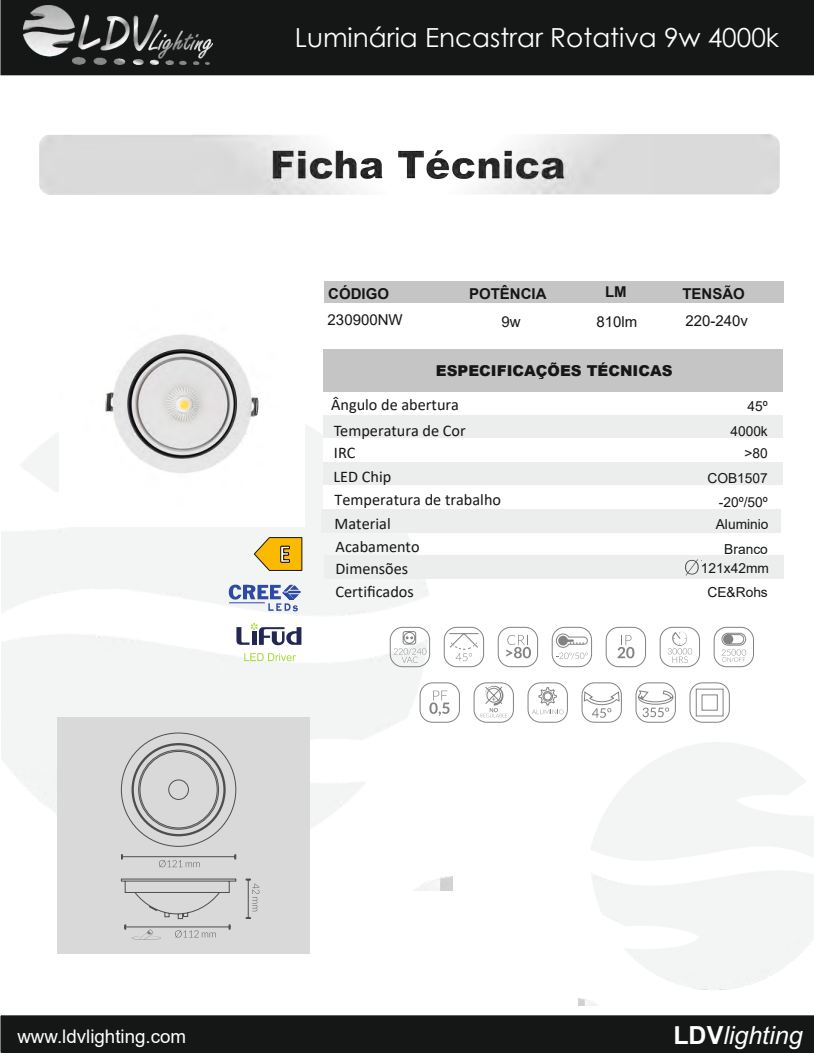
<style>
.page{position:relative;width:814px;height:1053px;background:#fff}
.page>*{position:absolute;margin:0;border:0;box-sizing:border-box;transform-origin:0 0}
.t1{font:26.25px "Century Gothic";color:#fff}
.t2{font:700 25.38px "Calibri";color:#fff;scale:.92 1}
.t3{font:italic 25px "Arial";color:#fff}
.t4{font:18.75px "Arial";color:#fff}
.t5{font:16.25px/25.8px "Calibri";color:#151616}
.t6{font:15px "Arial";color:#151616}
.t7{font:900 15px "Arial";color:#151616}
.t8{font:700 15px "Arial";color:#151616}
.t9{font:700 15px "Arial";color:#151616}
.t10{font:13.75px "Arial";color:#151616}
.t11{font:13.75px "Arial";color:#151616}
.s1{font-style:inherit}
.s2{font-weight:700;font-style:normal}
</style>
<div class="page">
<svg style="left:1px;top:75px;width:813px;height:423px"></svg>
<div style="left:304px;top:119px;width:488px;height:60px;background:#fff;border:1px solid #d9d9da;border-radius:11px"></div>
<div style="left:52px;top:119px;width:516px;height:60px;background:#fff;border:1px solid #d9d9da;border-radius:11px"></div>
<div style="left:324px;top:281px;width:459px;height:22px;background:#c5c5c5"></div>
<div style="left:323px;top:349px;width:460px;height:42px;background:#c5c5c5"></div>
<div style="left:323px;top:392px;width:459px;height:23px;background:#fff"></div>
<div style="left:323px;top:415px;width:460px;height:23px;background:#eceded"></div>
<div style="left:323px;top:461px;width:460px;height:23px;background:#eceded"></div>
<div style="left:322px;top:509px;width:459px;height:24px;background:#eceded"></div>
<div style="left:324px;top:555px;width:459px;height:24px;background:#eceded"></div>
<div style="left:323px;top:485px;width:460px;height:23px;background:#fff"></div>
<div style="left:323px;top:438px;width:460px;height:24px;background:#fff"></div>
<div style="left:0;top:0;width:814px;height:75px;background:#151616"></div>
<img style="left:23px;top:5px;width:189px;height:60px">
<div style="left:1px;top:1015px;width:813px;height:37px;background:#151616"></div>
<div style="left:57px;top:717px;width:252px;height:237px;background:#d9d9da"></div>
<img style="left:39px;top:134px;width:740px;height:61px">
<img style="left:60px;top:281px;width:244px;height:217px">
<svg style="left:685px;top:559px;width:14px;height:16px"></svg>
<svg style="left:506px;top:635px;width:25px;height:23px"></svg>
<div style="left:498px;top:627px;width:40px;height:40px;border:1px solid #818281;border-radius:13px"></div>
<svg style="left:552px;top:626px;width:40px;height:41px"></svg>
<svg style="left:617px;top:635px;width:17px;height:23px"></svg>
<div style="left:606px;top:627px;width:40px;height:40px;border:1px solid #818281;border-radius:13px"></div>
<svg style="left:429px;top:690px;width:20px;height:26px"></svg>
<div style="left:420px;top:682px;width:40px;height:40px;border:1px solid #818281;border-radius:13px"></div>
<svg style="left:480px;top:685px;width:27px;height:32px"></svg>
<div style="left:474px;top:682px;width:40px;height:40px;border:1px solid #818281;border-radius:13px"></div>
<svg style="left:527px;top:682px;width:41px;height:40px"></svg>
<svg style="left:390px;top:626px;width:40px;height:41px"></svg>
<svg style="left:444px;top:626px;width:40px;height:41px"></svg>
<div style="left:714px;top:627px;width:40px;height:40px;border:1px solid #818281;border-radius:13px"></div>
<svg style="left:721px;top:632px;width:25px;height:30px"></svg>
<div style="left:723px;top:634px;width:10px;height:10px;background:#818281;border-radius:50%"></div>
<div style="left:660px;top:627px;width:40px;height:40px;border:1px solid #818281;border-radius:13px"></div>
<svg style="left:667px;top:631px;width:25px;height:31px"></svg>
<svg style="left:581px;top:682px;width:41px;height:40px"></svg>
<svg style="left:635px;top:682px;width:41px;height:40px"></svg>
<svg style="left:689px;top:682px;width:41px;height:40px"></svg>
<svg style="left:121px;top:732px;width:115px;height:115px"></svg>
<div style="left:131px;top:743px;width:95px;height:93px;border:2px solid #4e4e4d;border-radius:50%"></div>
<svg style="left:121px;top:878px;width:115px;height:41px"></svg>
<hr style="left:122px;top:856px;width:113px;height:1px;background:#4e4e4d">
<hr style="left:126px;top:926px;width:104px;height:1px;background:#4e4e4d">
<hr style="left:248px;top:879px;width:1px;height:39px;background:#4e4e4d">
<svg style="left:159px;top:860px;width:41px;height:7px"></svg>
<svg style="left:246px;top:878px;width:13px;height:33px"></svg>
<svg style="left:175px;top:930px;width:41px;height:7px"></svg>
<svg style="left:124px;top:925px;width:37px;height:14px"></svg>
<svg style="left:236px;top:623px;width:65px;height:22px"></svg>
<svg style="left:244px;top:653px;width:52px;height:8px"></svg>
<svg style="left:229px;top:583px;width:72px;height:29px"></svg>
<hr style="left:229px;top:602px;width:36px;height:1px;background:#2d4aa5">
<svg style="left:254px;top:537px;width:48px;height:34px;background:#dcae28"></svg>
<h1 class="t1" style="left:295px;top:19px;width:486px">Luminária Encastrar Rotativa 9w 4000k</h1>
<p class="t8" style="left:328px;top:283px;width:62px">CÓDIGO</p>
<p class="t8" style="left:469px;top:283px;width:79px">POTÊNCIA</p>
<p class="t9" style="left:605px;top:286px;width:23px">LM</p>
<p class="t8" style="left:682px;top:283px;width:64px">TENSÃO</p>
<p class="t6" style="left:328px;top:310px;width:77px">230900<span class="s1">NW</span></p>
<p class="t6" style="left:501px;top:311px;width:21px">9w</p>
<p class="t6" style="left:596px;top:311px;width:42px">810lm</p>
<p class="t6" style="left:685px;top:310px;width:64px">220-2<span class="s1">4</span>0v</p>
<h2 class="t2" style="left:279px;top:536px;width:14px">E</h2>
<p class="t7" style="left:436px;top:359px;width:238px">ESPECIFICAÇÕES TÉCNICAS</p>
<p class="t5" style="left:331px;top:391px;width:136px">Ângulo de abertura<br>Temperatura de Cor</p>
<p class="t5" style="left:334px;top:439px;width:23px">IRC</p>
<p class="t5" style="left:334px;top:486px;width:168px">Temperatura de trabalho</p>
<p class="t5" style="left:333px;top:463px;width:59px">LED Chip</p>
<p class="t5" style="left:335px;top:511px;width:86px;line-height:23.1px">Material<br>Acabamento</p>
<p class="t5" style="left:335px;top:578px;width:80px">Certificados</p>
<p class="t5" style="left:336px;top:555px;width:74px">Dimensões</p>
<p class="t10" style="left:747px;top:397px;width:22px">45º</p>
<p class="t10" style="left:730px;top:421px;width:39px"><span class="s1">4</span>000k</p>
<p class="t10" style="left:744px;top:444px;width:25px">&gt;80</p>
<p class="t10" style="left:719px;top:493px;width:51px">-20º/50º</p>
<p class="t10" style="left:724px;top:539px;width:45px">Branco</p>
<p class="t10" style="left:707px;top:469px;width:62px">COB1507</p>
<p class="t11" style="left:716px;top:514px;width:54px">Aluminio</p>
<p class="t10" style="left:701px;top:559px;width:70px">121x42mm</p>
<p class="t10" style="left:707px;top:582px;width:62px">CE&amp;Rohs</p>
<p class="t4" style="left:17px;top:1023px;width:170px">www.ldvlighting.com</p>
<h3 class="t3" style="left:673px;top:1026px;width:131px"><span class="s2">LDV</span>lighting</h3>
</div>
